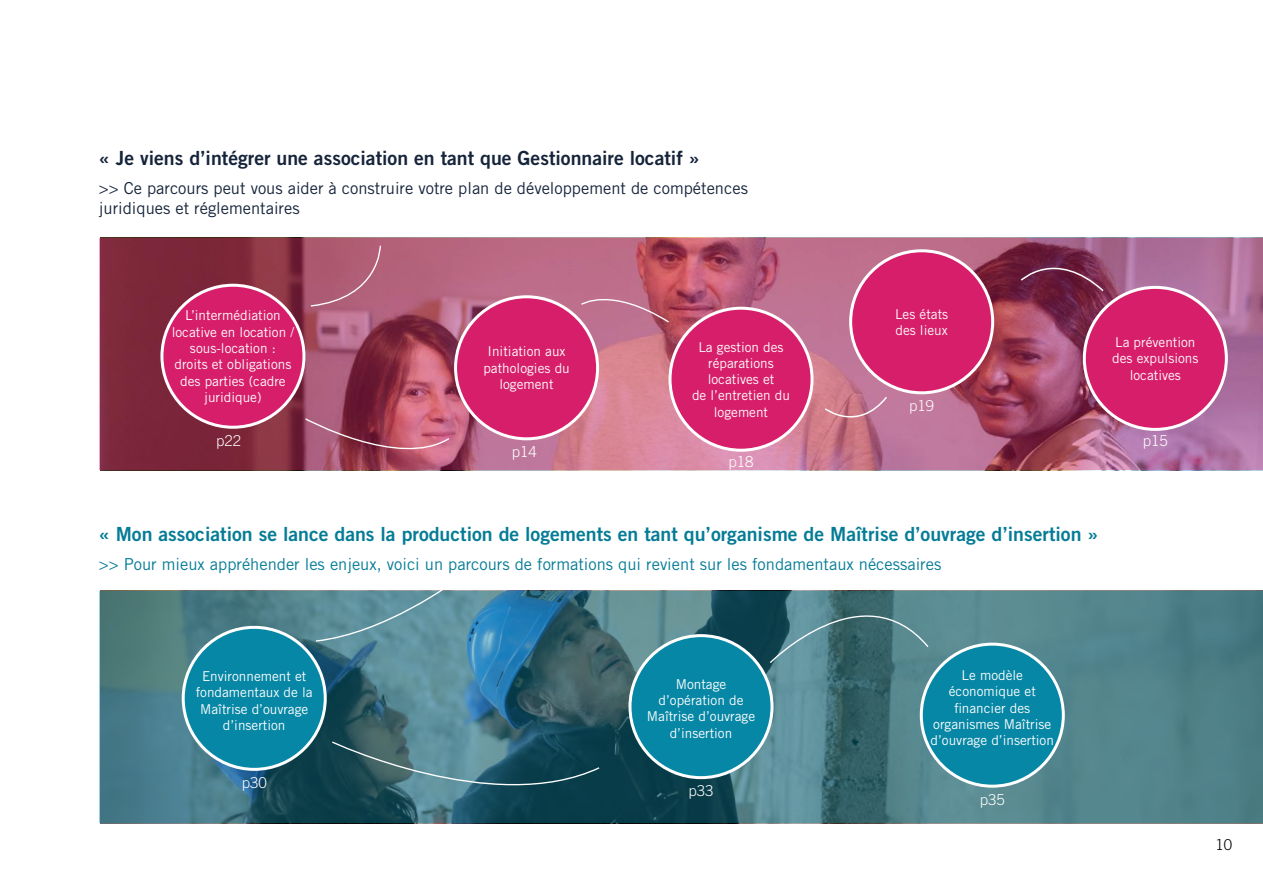
<style>
.page{position:relative;width:1263px;height:893px;background:#fff}
.page>*{position:absolute;margin:0;border:0;box-sizing:border-box;transform-origin:0 0}
.t1{font:19.5px "Trade Gothic LT Std Bd 2";color:#057c96}
.t2{font:19.5px "Trade Gothic LT Std Bd 2";color:#16243b}
.t3{font:16.5px/19.8px "Trade Gothic LT Std";color:#16243b}
.t4{font:16.5px "Trade Gothic LT Std";color:#057c96}
.t5{font:300 15px "Trade Gothic LT Std";color:#fff}
.t6{font:300 15px "Trade Gothic LT Std";color:#000}
.t7{font:13.65px/16.4px "Trade Gothic LT Std";color:#fdfcfc;text-align:center}
</style>
<div class="page">
<svg style="left:100px;top:591px;width:1163px;height:232px;background:#467782"></svg>
<svg style="left:314px;top:590px;width:142px;height:52px;background:#64949f"></svg>
<svg style="left:331px;top:741px;width:270px;height:76px;background:#2e5e6a"></svg>
<svg style="left:769px;top:590px;width:161px;height:74px;background:#4a787f"></svg>
<div style="left:183px;top:627px;width:142px;height:142px;background:#0587a5;border-radius:50%"></div>
<div style="left:182px;top:626px;width:145px;height:145px;border:3px solid #fff;border-radius:50%"></div>
<div style="left:921px;top:644px;width:142px;height:142px;background:#0587a5;border-radius:50%"></div>
<div style="left:920px;top:643px;width:145px;height:145px;border:3px solid #fff;border-radius:50%"></div>
<div style="left:630px;top:636px;width:142px;height:142px;background:#0587a5;border-radius:50%"></div>
<div style="left:628px;top:634px;width:145px;height:145px;border:3px solid #fff;border-radius:50%"></div>
<svg style="left:100px;top:238px;width:1163px;height:232px;background:#aa5b76"></svg>
<svg style="left:309px;top:244px;width:73px;height:63px;background:#b16178"></svg>
<svg style="left:304px;top:417px;width:147px;height:52px;background:#a95169"></svg>
<svg style="left:580px;top:286px;width:90px;height:38px;background:#bd6c85"></svg>
<div style="left:162px;top:285px;width:142px;height:142px;background:#d71e6a;border-radius:50%"></div>
<div style="left:160px;top:284px;width:145px;height:145px;border:3px solid #fff;border-radius:50%"></div>
<div style="left:456px;top:297px;width:142px;height:142px;background:#d71e6a;border-radius:50%"></div>
<div style="left:454px;top:295px;width:145px;height:145px;border:3px solid #fff;border-radius:50%"></div>
<div style="left:670px;top:308px;width:142px;height:142px;background:#d71e6a;border-radius:50%"></div>
<div style="left:668px;top:307px;width:145px;height:145px;border:3px solid #fff;border-radius:50%"></div>
<div style="left:851px;top:251px;width:142px;height:142px;background:#d71e6a;border-radius:50%"></div>
<div style="left:849px;top:249px;width:145px;height:145px;border:3px solid #fff;border-radius:50%"></div>
<div style="left:1084px;top:287px;width:142px;height:142px;background:#d71e6a;border-radius:50%"></div>
<div style="left:1083px;top:286px;width:145px;height:145px;border:3px solid #fff;border-radius:50%"></div>
<svg style="left:824px;top:395px;width:64px;height:38px;background:#c77b8e"></svg>
<svg style="left:1020px;top:248px;width:85px;height:45px;background:#722949"></svg>
<h1 class="t2" style="left:99px;top:146px;width:602px">« Je viens d’intégrer une association en tant que Gestionnaire locatif »</h1>
<p class="t3" style="left:99px;top:178px;width:650px">&gt;&gt; Ce parcours peut vous aider à construire votre plan de développement de compétences juridiques et réglementaires</p>
<p class="t7" style="left:172px;top:307px;width:124px">L’intermédiation locative en location / sous-location : droits et obligations des parties (cadre juridique)</p>
<p class="t5" style="left:216px;top:432px;width:27px">p22</p>
<p class="t7" style="left:483px;top:343px;width:88px">Initiation aux pathologies du logement</p>
<p class="t5" style="left:512px;top:443px;width:27px">p14</p>
<p class="t7" style="left:692px;top:338px;width:100px">La gestion des réparations locatives et<br>de l’entretien du logement</p>
<p class="t5" style="left:728px;top:453px;width:27px">p18</p>
<p class="t7" style="left:895px;top:305px;width:55px;text-align:left">Les états des lieux</p>
<p class="t5" style="left:909px;top:396px;width:27px">p19</p>
<p class="t7" style="left:1112px;top:334px;width:88px">La prévention des expulsions locatives</p>
<p class="t5" style="left:1143px;top:432px;width:27px">p15</p>
<h1 class="t1" style="left:99px;top:522px;width:1001px">« Mon association se lance dans la production de logements en tant qu’organisme de Maîtrise d’ouvrage d’insertion »</h1>
<p class="t4" style="left:99px;top:554px;width:844px">&gt;&gt; Pour mieux appréhender les enjeux, voici un parcours de formations qui revient sur les fondamentaux nécessaires</p>
<p class="t7" style="left:196px;top:668px;width:118px">Environnement et fondamentaux de la<br>Maîtrise d’ouvrage d’insertion</p>
<p class="t7" style="left:931px;top:667px;width:125px">Le modèle économique et financier des organismes Maîtrise d’ouvrage d’insertion</p>
<p class="t7" style="left:647px;top:676px;width:110px">Montage d’opération de<br>Maîtrise d’ouvrage d’insertion</p>
<p class="t5" style="left:242px;top:773px;width:27px">p30</p>
<p class="t5" style="left:688px;top:782px;width:27px">p33</p>
<p class="t5" style="left:980px;top:791px;width:27px">p35</p>
<p class="t6" style="left:1215px;top:836px;width:18px">10</p>
</div>
